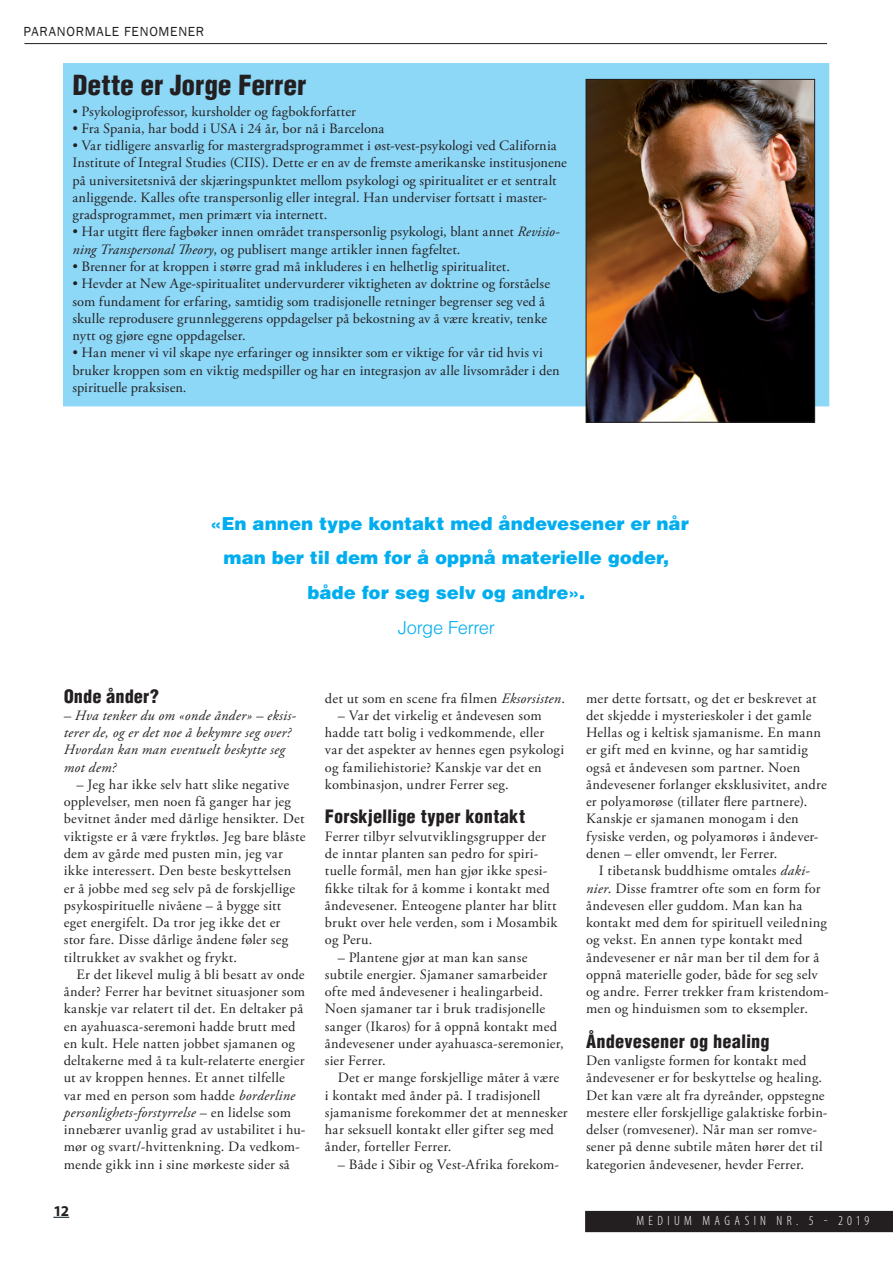
<style>
.page{position:relative;width:893px;height:1263px;background:#fff}
.page>*{position:absolute;margin:0;border:0;box-sizing:border-box;transform-origin:0 0}
.Brødtekst_innrykk{font:900 condensed 27px "Helvetica";color:#231f20}
.Brødtekst_innrykk-2{font:900 18px/34.5px "Helvetica";color:#00aeef;text-align:center}
.Brødtekst_innrykk-3{font:900 condensed 18px "Helvetica";color:#231f20}
.Brødtekst_innrykk-4{font:300 18px "Helvetica";color:#00aeef}
.Brødtekst{font:700 15px "Myriad Pro";color:#231f20}
.Brødtekst_innrykk-5{font:14.25px/17.2px "Adobe Garamond Pro";letter-spacing:.025em;color:#231f20}
.Brødtekst_innrykk-6{font:14.25px/17.2px "Adobe Garamond Pro";letter-spacing:.045em;color:#231f20}
.Brødtekst_innrykk-7{font:italic 14.25px/17.2px "Adobe Garamond Pro";letter-spacing:.025em;color:#231f20}
.Brødtekst-2{font:300 condensed 13.5px "Myriad Pro";letter-spacing:.32em;color:#fff}
.Brødtekst-3{font:13.5px "Franklin Gothic";letter-spacing:.06em;color:#231f20}
.s1{font-style:italic}
</style>
<div class="page">
<div style="left:586px;top:1211px;width:306px;height:20px;background:#231f20"></div>
<div style="left:585px;top:1211px;width:308px;height:21px;border:2px solid #231f20"></div>
<svg style="left:53px;top:1217px;width:16px;height:1px"></svg>
<hr style="left:24px;top:43px;width:803px;height:1px;background:#231f20">
<div style="left:64px;top:64px;width:765px;height:342px;background:#8dd7f7"></div>
<img style="left:588px;top:81px;width:225px;height:339px">
<div style="left:586px;top:79px;width:229px;height:343px;border:1px solid #231f20"></div>
<p class="Brødtekst-3" style="left:23px;top:24px;width:182px">PARANORMALE FENOMENER</p>
<p class="Brødtekst_innrykk" style="left:72px;top:68px;width:236px">Dette er Jorge Ferrer</p>
<p class="Brødtekst_innrykk-5" style="left:72px;top:103px;width:285px">• Psykologiprofessor, kursholder og fagbokforfatter</p>
<p class="Brødtekst_innrykk-5" style="left:72px;top:120px;width:313px">• Fra Spania, har bodd i USA i 24 år, bor nå i Barcelona</p>
<p class="Brødtekst_innrykk-5" style="left:72px;top:137px;width:496px">• Var tidligere ansvarlig for mastergradsprogrammet i øst-vest-psykologi ved California Institute of Integral Studies (CIIS). Dette er en av de fremste amerikanske institusjonene på universitetsnivå der skjæringspunktet mellom psykologi og spiritualitet er et sentralt anliggende. Kalles ofte transpersonlig eller integral. Han underviser fortsatt i master&shy;gradsprogrammet, men primært via internett.</p>
<p class="Brødtekst_innrykk-5" style="left:72px;top:224px;width:489px">• Har utgitt flere fagbøker innen området transpersonlig psykologi, blant annet <span class="s1">Revisio&shy;ning Transpersonal Theory</span>, og publisert mange artikler innen fagfeltet.</p>
<p class="Brødtekst_innrykk-5" style="left:72px;top:258px;width:439px">• Brenner for at kroppen i større grad må inkluderes i en helhetlig spiritualitet.</p>
<p class="Brødtekst_innrykk-5" style="left:72px;top:276px;width:479px">• Hevder at New Age-spiritualitet undervurderer viktigheten av doktrine og forståelse som fundament for erfaring, samtidig som tradisjonelle retninger begrenser seg ved å skulle reprodusere grunnleggerens oppdagelser på bekostning av å være kreativ, tenke nytt og gjøre egne oppdagelser.</p>
<p class="Brødtekst_innrykk-5" style="left:72px;top:345px;width:489px">• Han mener vi vil skape nye erfaringer og innsikter som er viktige for vår tid hvis vi bruker kroppen som en viktig medspiller og har en integrasjon av alle livsområder i den spirituelle praksisen.</p>
<p class="Brødtekst_innrykk-2" style="left:210px;top:506px;width:481px">«En annen type kontakt med åndevesener er når man ber til dem for å oppnå materielle goder, både for seg selv og andre».</p>
<p class="Brødtekst_innrykk-4" style="left:398px;top:616px;width:99px">Jorge Ferrer</p>
<p class="Brødtekst_innrykk-3" style="left:64px;top:685px;width:97px">Onde ånder?</p>
<p class="Brødtekst_innrykk-7" style="left:64px;top:707px;width:234px">– Hva tenker du om «onde ånder» – eksis&shy;terer de, og er det noe å bekymre seg over?<br>Hvordan kan man eventuelt beskytte seg mot dem?</p>
<p class="Brødtekst_innrykk-5" style="left:64px;top:776px;width:244px;text-indent:13px">– Jeg har ikke selv hatt slike negative opplevelser, men noen få ganger har jeg bevitnet ånder med dårlige hensikter. Det viktigste er å være fryktløs. Jeg bare blåste dem av gårde med pusten min, jeg var ikke interessert. Den beste beskyttelsen er å jobbe med seg selv på de forskjellige psykospirituelle nivåene – å bygge sitt eget energifelt. Da tror jeg ikke det er<br>stor fare. Disse dårlige åndene føler seg tiltrukket av svakhet og frykt.</p>
<p class="Brødtekst_innrykk-5" style="left:64px;top:966px;width:244px;text-indent:13px">Er det likevel mulig å bli besatt av onde ånder? Ferrer har bevitnet situasjoner som kanskje var relatert til det. En deltaker på en ayahuasca-seremoni hadde brutt med en kult. Hele natten jobbet sjamanen og deltakerne med å ta kult-relaterte energier ut av kroppen hennes. Et annet tilfelle var med en person som hadde <span class="s1">borderline personlighets-forstyrrelse</span> – en lidelse som innebærer uvanlig grad av ustabilitet i hu&shy;mør og svart/-hvittenkning. Da vedkom&shy;mende gikk inn i sine mørkeste sider så</p>
<p class="Brødtekst" style="left:53px;top:1202px;width:17px">12</p>
<p class="Brødtekst_innrykk-5" style="left:325px;top:690px;width:242px">det ut som en scene fra filmen <span class="s1">Eksorsisten</span>.</p>
<p class="Brødtekst_innrykk-5" style="left:325px;top:707px;width:241px;text-indent:13px">– Var det virkelig et åndevesen som hadde tatt bolig i vedkommende, eller var det aspekter av hennes egen psykologi og familiehistorie? Kanskje var det en kombinasjon, undrer Ferrer seg.</p>
<p class="Brødtekst_innrykk-3" style="left:325px;top:805px;width:202px">Forskjellige typer kontakt</p>
<p class="Brødtekst_innrykk-5" style="left:325px;top:828px;width:234px">Ferrer tilbyr selvutviklingsgrupper der de inntar planten san pedro for spiri&shy;tuelle formål, men han gjør ikke spesi&shy;fikke tiltak for å komme i kontakt med åndevesener. Enteogene planter har blitt brukt over hele verden, som i Mosambik og Peru.</p>
<p class="Brødtekst_innrykk-6" style="left:325px;top:949px;width:241px;text-indent:13px">– Plantene gjør at man kan sanse subtile energier. Sjamaner samarbeider ofte med åndevesener i healingarbeid.<br>Noen sjamaner tar i bruk tradisjonelle sanger (Ikaros) for å oppnå kontakt med åndevesener under ayahuasca-seremonier, sier Ferrer.</p>
<p class="Brødtekst_innrykk-5" style="left:325px;top:1070px;width:245px;text-indent:13px">Det er mange forskjellige måter å være<br>i kontakt med ånder på. I tradisjonell sjamanisme forekommer det at mennesker har seksuell kontakt eller gifter seg med ånder, forteller Ferrer.</p>
<p class="Brødtekst_innrykk-5" style="left:338px;top:1156px;width:223px">– Både i Sibir og Vest-Afrika forekom-</p>
<p class="Brødtekst_innrykk-5" style="left:586px;top:690px;width:242px">mer dette fortsatt, og det er beskrevet at det skjedde i mysterieskoler i det gamle Hellas og i keltisk sjamanisme. En mann er gift med en kvinne, og har samtidig også et åndevesen som partner. Noen åndevesener forlanger eksklusivitet, andre er polyamorøse (tillater flere partnere).<br>Kanskje er sjamanen monogam i den fysiske verden, og polyamorøs i åndever&shy;denen – eller omvendt, ler Ferrer.</p>
<p class="Brødtekst_innrykk-5" style="left:586px;top:863px;width:245px;text-indent:13px">I tibetansk buddhisme omtales <span class="s1">daki&shy;nier</span>. Disse framtrer ofte som en form for åndevesen eller guddom. Man kan ha kontakt med dem for spirituell veiledning og vekst. En annen type kontakt med åndevesener er når man ber til dem for å oppnå materielle goder, både for seg selv og andre. Ferrer trekker fram kristendom&shy;men og hinduismen som to eksempler.</p>
<p class="Brødtekst_innrykk-3" style="left:586px;top:1030px;width:185px">Åndevesener og healing</p>
<p class="Brødtekst_innrykk-5" style="left:586px;top:1052px;width:243px">Den vanligste formen for kontakt med åndevesener er for beskyttelse og healing.<br>Det kan være alt fra dyreånder, oppstegne mestere eller forskjellige galaktiske forbin&shy;delser (romvesener). Når man ser romve&shy;sener på denne subtile måten hører det til kategorien åndevesener, hevder Ferrer.</p>
<p class="Brødtekst-2" style="left:636px;top:1213px;width:234px">MEDIUM MAGASIN NR. 5 - 2019</p>
</div>
